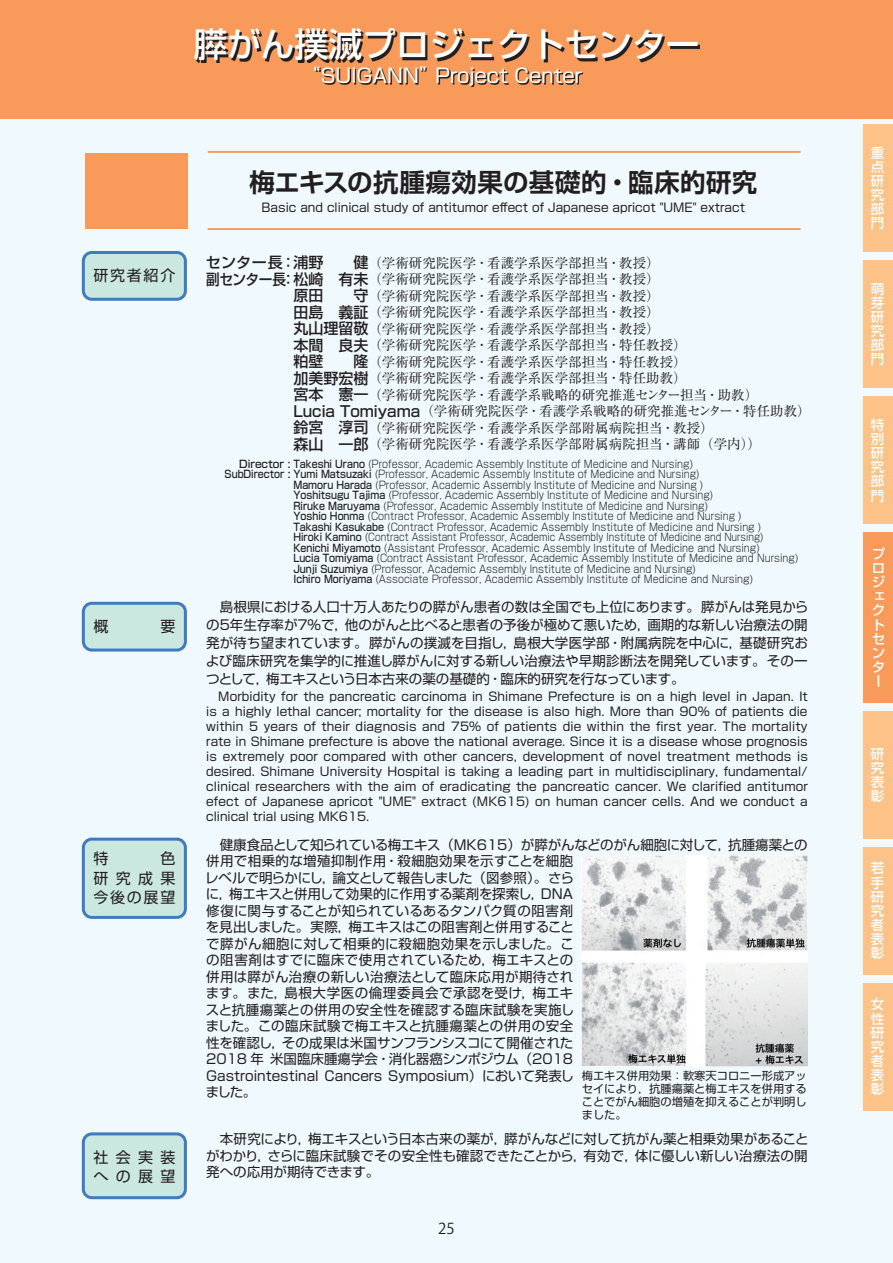
<style>
.page{position:relative;width:893px;height:1263px;background:#f0f9fd}
.page>*{position:absolute;margin:0;border:0;box-sizing:border-box;transform-origin:0 0}
.t1{font:500 33.75px "Shin Go Pro";color:#fff}
.t2{font:700 25.5px "Shin Go Pro De";letter-spacing:.015em;color:#231f20}
.t3{font:19.5px "Shin Go Pro";color:#fff}
.t4{font:15px "Shin Go Pro";letter-spacing:.49em;color:#231f20}
.t5{font:500 15px "Shin Go Pro";color:#231f20;scale:.91 1}
.t6{font:500 15px "Shin Go Pro";color:#231f20}
.t7{font:15px "Koz Go Pro";color:#231f20}
.t8{font:13.5px/16.5px "Shin Go Pro";color:#231f20;text-align:justify}
.t9{font:13.5px "Ryumin Pro";color:#231f20}
.t10{font:500 13.5px/14.1px "Shin Go Pro";color:#fff;text-align:justify}
.t11{font:12px/15px "Shin Go Pro";color:#231f20;text-align:justify}
.t12{font:11.25px/12.8px "Shin Go Pro";color:#231f20;text-align:justify}
.t13{font:300 10.5px "Shin Go Pro";color:#231f20;scale:.9 1}
.s1{font-family:"Shin Go Pro";font-weight:500;font-size:15px}
.s2{font-weight:500}
</style>
<div class="page">
<div style="left:0;top:0;width:893px;height:119px;background:#f89a5a"></div>
<div style="left:85px;top:153px;width:102px;height:76px;background:#f89a5a"></div>
<hr style="left:208px;top:151px;width:593px;height:2px;background:#f89a5a">
<hr style="left:208px;top:228px;width:593px;height:2px;background:#f89a5a">
<div style="left:863px;top:124px;width:30px;height:128px;background:#fcc287"></div>
<div style="left:863px;top:260px;width:30px;height:128px;background:#fcc287"></div>
<div style="left:863px;top:396px;width:30px;height:128px;background:#fcc287"></div>
<div style="left:863px;top:532px;width:30px;height:170px;background:#f89a5a"></div>
<div style="left:863px;top:711px;width:30px;height:127px;background:#fcc287"></div>
<div style="left:863px;top:847px;width:30px;height:127px;background:#fcc287"></div>
<div style="left:863px;top:983px;width:30px;height:127px;background:#fcc287"></div>
<svg style="left:196px;top:30px;width:504px;height:33px"></svg>
<svg style="left:316px;top:67px;width:267px;height:20px"></svg>
<div style="left:83px;top:252px;width:102px;height:47px;background:#cae7e0;border-radius:9px"></div>
<div style="left:82px;top:251px;width:105px;height:50px;border:3px solid #407bbf;border-radius:9px"></div>
<div style="left:83px;top:603px;width:102px;height:47px;background:#cae7e0;border-radius:9px"></div>
<div style="left:82px;top:602px;width:105px;height:49px;border:3px solid #407bbf;border-radius:9px"></div>
<div style="left:83px;top:839px;width:102px;height:78px;background:#cae7e0;border-radius:9px"></div>
<div style="left:82px;top:838px;width:105px;height:81px;border:3px solid #407bbf;border-radius:9px"></div>
<div style="left:83px;top:1134px;width:102px;height:64px;background:#cae7e0;border-radius:9px"></div>
<div style="left:82px;top:1132px;width:105px;height:67px;border:3px solid #407bbf;border-radius:9px"></div>
<img style="left:582px;top:855px;width:226px;height:211px">
<p class="t1" style="left:193px;top:17px;width:508px">膵がん撲滅プロジェクトセンター</p>
<p class="t3" style="left:301px;top:59px;width:282px">“SUIGANN”Project Center</p>
<p class="t4" style="left:93px;top:263px;width:84px">研究者紹介</p>
<p class="t4" style="left:93px;top:614px;width:84px">概　　　要</p>
<p class="t4" style="left:93px;top:866px;width:84px">研究成果</p>
<p class="t4" style="left:93px;top:885px;width:84px">今後の展望</p>
<p class="t4" style="left:93px;top:1144px;width:84px">社会実装</p>
<p class="t4" style="left:93px;top:1164px;width:84px">への展望</p>
<p class="t2" style="left:249px;top:161px;width:509px">梅エキスの抗腫瘍効果の基礎的・臨床的研究</p>
<p class="t11" style="left:261px;top:199px;width:485px">Basic and clinical study of antitumor effect of Japanese apricot "UME" extract</p>
<p class="t9" style="left:293px;top:252px;width:368px"><span class="s1">浦野　　健</span>（学術研究院医学・看護学系医学部担当・教授）</p>
<p class="t9" style="left:293px;top:269px;width:368px"><span class="s1">松崎　有未</span>（学術研究院医学・看護学系医学部担当・教授）</p>
<p class="t9" style="left:293px;top:285px;width:368px"><span class="s1">原田　　守</span>（学術研究院医学・看護学系医学部担当・教授）</p>
<p class="t9" style="left:293px;top:302px;width:368px"><span class="s1">田島　義証</span>（学術研究院医学・看護学系医学部担当・教授）</p>
<p class="t9" style="left:293px;top:318px;width:368px"><span class="s1">丸山理留敬</span>（学術研究院医学・看護学系医学部担当・教授）</p>
<p class="t9" style="left:293px;top:335px;width:395px"><span class="s1">本間　良夫</span>（学術研究院医学・看護学系医学部担当・特任教授）</p>
<p class="t9" style="left:293px;top:351px;width:395px"><span class="s1">粕壁　　隆</span>（学術研究院医学・看護学系医学部担当・特任教授）</p>
<p class="t9" style="left:293px;top:368px;width:395px"><span class="s1">加美野宏樹</span>（学術研究院医学・看護学系医学部担当・特任助教）</p>
<p class="t9" style="left:293px;top:384px;width:466px"><span class="s1">宮本　憲一</span>（学術研究院医学・看護学系戦略的研究推進センター担当・助教）</p>
<p class="t9" style="left:293px;top:401px;width:519px"><span class="s1">Lucia Tomiyama</span>（学術研究院医学・看護学系戦略的研究推進センター・特任助教）</p>
<p class="t9" style="left:293px;top:417px;width:422px"><span class="s1">鈴宮　淳司</span>（学術研究院医学・看護学系医学部附属病院担当・教授）</p>
<p class="t9" style="left:293px;top:434px;width:469px"><span class="s1">森山　一郎</span>（学術研究院医学・看護学系医学部附属病院担当・講師（学内））</p>
<p class="t13" style="left:293px;top:476px;width:457px"><span class="s2">Mamoru Harada</span> (Professor, Academic Assembly Institute of Medicine and Nursing )</p>
<p class="t13" style="left:293px;top:486px;width:468px"><span class="s2">Yoshitsugu Tajima</span> (Professor, Academic Assembly Institute of Medicine and Nursing)</p>
<p class="t13" style="left:293px;top:497px;width:462px"><span class="s2">Riruke Maruyama</span> (Professor, Academic Assembly Institute of Medicine and Nursing)</p>
<p class="t13" style="left:293px;top:507px;width:500px"><span class="s2">Yoshio Honma</span> (Contract Professor, Academic Assembly Institute of Medicine and Nursing )</p>
<p class="t13" style="left:293px;top:518px;width:521px"><span class="s2">Takashi Kasukabe</span> (Contract Professor, Academic Assembly Institute of Medicine and Nursing )</p>
<p class="t13" style="left:293px;top:528px;width:524px"><span class="s2">Hiroki Kamino</span> (Contract Assistant Professor, Academic Assembly Institute of Medicine and Nursing)</p>
<p class="t13" style="left:293px;top:539px;width:520px"><span class="s2">Kenichi Miyamoto</span> (Assistant Professor, Academic Assembly Institute of Medicine and Nursing)</p>
<p class="t13" style="left:293px;top:549px;width:563px"><span class="s2">Lucia Tomiyama</span> (Contract Assistant Professor, Academic Assembly Institute of Medicine and Nursing)</p>
<p class="t13" style="left:293px;top:560px;width:449px"><span class="s2">Junji Suzumiya</span> (Professor, Academic Assembly Institute of Medicine and Nursing)</p>
<p class="t13" style="left:293px;top:570px;width:512px"><span class="s2">Ichiro Moriyama</span> (Associate Professor, Academic Assembly Institute of Medicine and Nursing)</p>
<p class="t8" style="left:206px;top:596px;width:604px;line-height:18px">　島根県における人口十万人あたりの膵がん患者の数は全国でも上位にあります。膵がんは発見からの５年生存率が７％で，他のがんと比べると患者の予後が極めて悪いため，画期的な新しい治療法の開発が待ち望まれています。膵がんの撲滅を目指し，島根大学医学部・附属病院を中心に，基礎研究および臨床研究を集学的に推進し膵がんに対する新しい治療法や早期診断法を開発しています。その一つとして，梅エキスという日本古来の薬の基礎的・臨床的研究を行なっています。</p>
<p class="t11" style="left:206px;top:687px;width:603px">　Morbidity for the pancreatic carcinoma in Shimane Prefecture is on a high level in Japan. It is a highly lethal cancer; mortality for the disease is also high. More than 90% of patients die within 5 years of their diagnosis and 75% of patients die within the first year. The mortality rate in Shimane prefecture is above the national average. Since it is a disease whose prognosis is extremely poor compared with other cancers, development of novel treatment methods is desired. Shimane University Hospital is taking a leading part in multidisciplinary, fundamental/ clinical researchers with the aim of eradicating the pancreatic cancer. We clarified antitumor efect of Japanese apricot "UME" extract (MK615) on human cancer cells. And we conduct a clinical trial using MK615.</p>
<p class="t8" style="left:205px;top:834px;width:604px;text-align:left">　健康食品として知られている梅エキス（MK615）が膵がんなどのがん細胞に対して，抗腫瘍薬との併用で相乗的な増殖抑制作用・殺細胞効果を示すことを細胞<br>レベルで明らかにし，論文として報告しました（図参照）。さら<br>に，梅エキスと併用して効果的に作用する薬剤を探索し，DNA<br>修復に関与することが知られているあるタンパク質の阻害剤<br>を見出しました。実際，梅エキスはこの阻害剤と併用すること<br>で膵がん細胞に対して相乗的に殺細胞効果を示しました。こ<br>の阻害剤はすでに臨床で使用されているため，梅エキスとの<br>併用は膵がん治療の新しい治療法として臨床応用が期待され<br>ます。また，島根大学医の倫理委員会で承認を受け，梅エキ<br>スと抗腫瘍薬との併用の安全性を確認する臨床試験を実施し<br>ました。この臨床試験で梅エキスと抗腫瘍薬との併用の安全<br>性を確認し，その成果は米国サンフランシスコにて開催された<br>2018 年 米国臨床腫瘍学会・消化器癌シンポジウム（2018<br>Gastrointestinal Cancers Symposium）において発表し<br>ました。</p>
<p class="t6" style="left:206px;top:250px;width:92px">センター長：</p>
<p class="t5" style="left:206px;top:267px;width:100px">副センター長：</p>
<p class="t13" style="left:239px;top:455px;width:506px"><span class="s2">Director : Takeshi Urano</span> (Professor, Academic Assembly Institute of Medicine and Nursing)</p>
<p class="t13" style="left:225px;top:465px;width:530px"><span class="s2">SubDirector : Yumi Matsuzaki</span> (Professor, Academic Assembly Institute of Medicine and Nursing)</p>
<p class="t12" style="left:582px;top:1068px;width:226px">梅エキス併用効果：軟寒天コロニー形成アッセイにより，抗腫瘍薬と梅エキスを併用することでがん細胞の増殖を抑えることが判明しました。</p>
<p class="t8" style="left:206px;top:1129px;width:604px">　本研究により，梅エキスという日本古来の薬が，膵がんなどに対して抗がん薬と相乗効果があることがわかり，さらに臨床試験でその安全性も確認できたことから，有効で，体に優しい新しい治療法の開発への応用が期待できます。</p>
<h3 class="t7" style="left:438px;top:1218px;width:18px">25</h3>
<p class="t10" style="left:871px;top:144px;width:15px">重点研究部門</p>
<p class="t10" style="left:871px;top:280px;width:15px">萌芽研究部門</p>
<p class="t10" style="left:871px;top:416px;width:15px">特別研究部門</p>
<p class="t10" style="left:872px;top:545px;width:15px">プロジェクトセンター</p>
<p class="t10" style="left:871px;top:745px;width:15px">研究表彰</p>
<p class="t10" style="left:871px;top:859px;width:15px">若手研究者表彰</p>
<p class="t10" style="left:871px;top:995px;width:15px">女性研究者表彰</p>
</div>
